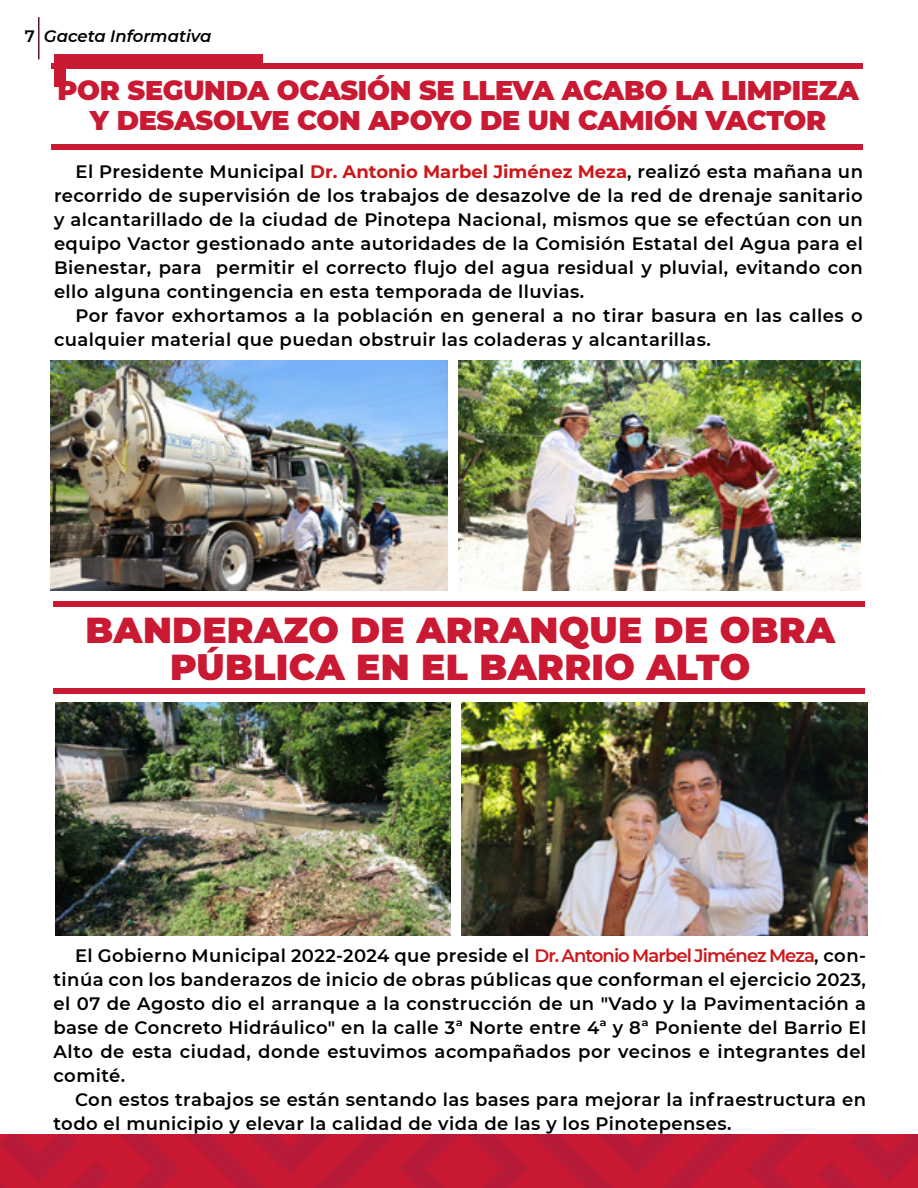
<style>
.page{position:relative;width:918px;height:1188px;background:#fff}
.page>*{position:absolute;margin:0;border:0;box-sizing:border-box;transform-origin:0 0}
.t1{font:900 36px/37.5px "Montserrat";letter-spacing:.01em;color:#ca1933;text-align:center}
.t2{font:900 27px/30px "Montserrat";letter-spacing:-.01em;color:#ca1933;text-align:center}
.t3{font:600 18px/24px "Montserrat";letter-spacing:.025em;color:#000;text-align:justify}
.t4{font:italic 600 16.5px "Montserrat";color:#000}
.s1{font-style:normal}
.s2{font-weight:700;color:#cd1719}
.s3{color:#cd1719}
</style>
<div class="page">
<div style="left:54px;top:54px;width:208px;height:11px;background:#ca1933"></div>
<div style="left:54px;top:54px;width:12px;height:33px;background:#ca1933"></div>
<hr style="left:38px;top:17px;width:2px;height:42px;background:#5a1b29">
<svg style="left:0;top:1134px;width:918px;height:54px;background:#c21934"></svg>
<div style="left:54px;top:689px;width:811px;height:5px;background:#ca1933"></div>
<div style="left:54px;top:602px;width:811px;height:5px;background:#ca1933"></div>
<img style="left:55px;top:703px;width:395px;height:233px">
<img style="left:461px;top:703px;width:406px;height:233px">
<div style="left:51px;top:63px;width:812px;height:6px;background:#ca1933"></div>
<div style="left:51px;top:144px;width:812px;height:5px;background:#ca1933"></div>
<img style="left:51px;top:360px;width:396px;height:231px">
<img style="left:458px;top:360px;width:403px;height:231px">
<p class="t4" style="left:25px;top:24px;width:188px"><span class="s1">7</span> Gaceta Informativa</p>
<h2 class="t2" style="left:57px;top:74px;width:803px">POR SEGUNDA OCASIÓN SE LLEVA ACABO LA LIMPIEZA<br>Y DESASOLVE CON APOYO DE UN CAMIÓN VACTOR</h2>
<p class="t3" style="left:54px;top:159px;width:811px;text-indent:22px">El Presidente Municipal <span class="s2">Dr. Antonio Marbel Jiménez Meza</span>, realizó esta mañana un recorrido de supervisión de los trabajos de desazolve de la red de drenaje sanitario y alcantarillado de la ciudad de Pinotepa Nacional, mismos que se efectúan con un equipo Vactor gestionado ante autoridades de la Comisión Estatal del Agua para el Bienestar, para permitir el correcto flujo del agua residual y pluvial, evitando con ello alguna contingencia en esta temporada de lluvias.</p>
<p class="t3" style="left:54px;top:303px;width:810px;text-indent:22px">Por favor exhortamos a la población en general a no tirar basura en las calles o cualquier material que puedan obstruir las coladeras y alcantarillas.</p>
<h1 class="t1" style="left:85px;top:609px;width:751px">BANDERAZO DE ARRANQUE DE OBRA<br>PÚBLICA EN EL BARRIO ALTO</h1>
<p class="t3" style="left:54px;top:943px;width:814px;text-indent:22px">El Gobierno Municipal 2022-2024 que preside el <span class="s3">Dr. Antonio Marbel Jiménez Meza</span>, con&shy;tinúa con los banderazos de inicio de obras públicas que conforman el ejercicio 2023, el 07 de Agosto dio el arranque a la construcción de un "Vado y la Pavimentación a base de Concreto Hidráulico" en la calle 3ª Norte entre 4ª y 8ª Poniente del Barrio El Alto de esta ciudad, donde estuvimos acompañados por vecinos e integrantes del comité.</p>
<p class="t3" style="left:54px;top:1087px;width:814px;text-indent:22px">Con estos trabajos se están sentando las bases para mejorar la infraestructura en todo el municipio y elevar la calidad de vida de las y los Pinotepenses.</p>
</div>
